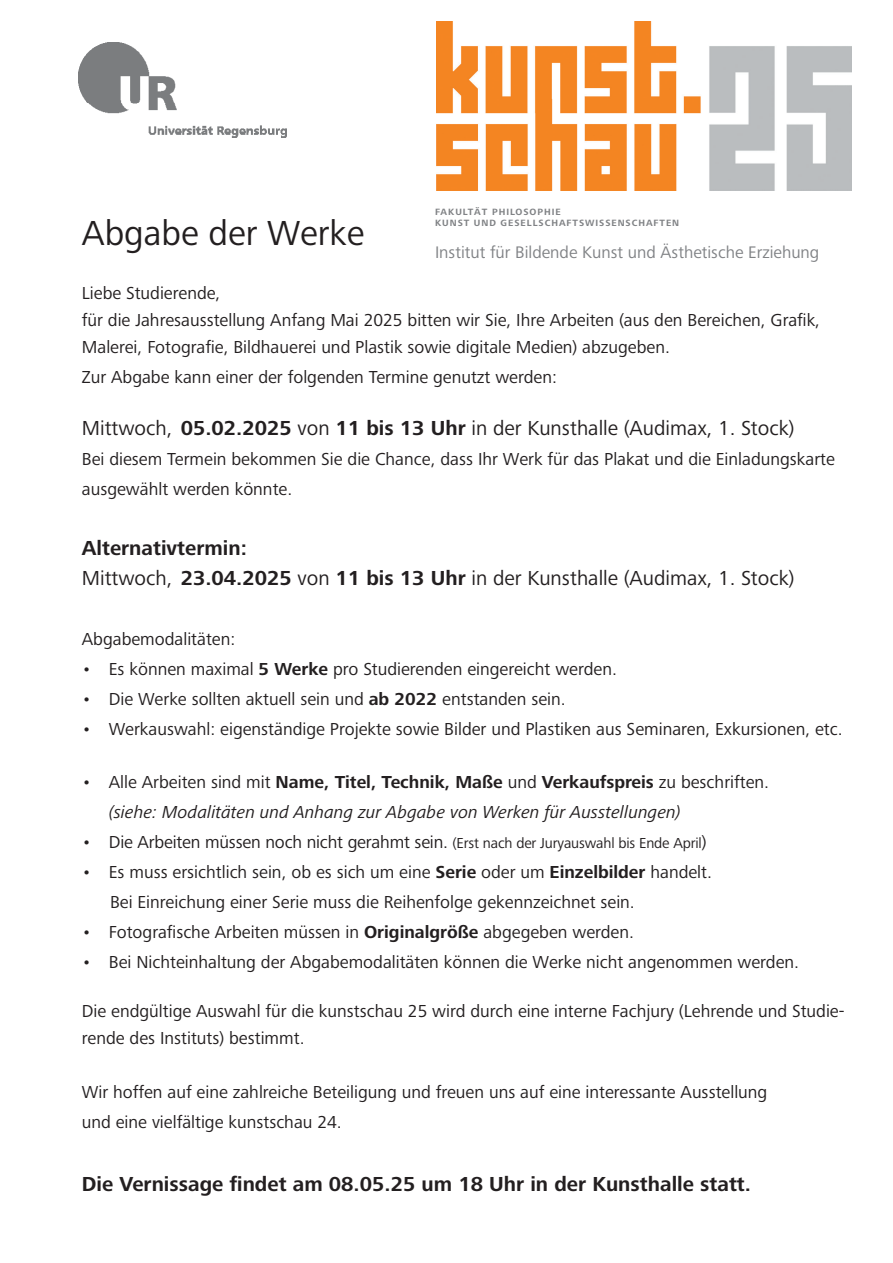
<style>
.page{position:relative;width:893px;height:1263px;background:#fff}
.page>*{position:absolute;margin:0;border:0;box-sizing:border-box;transform-origin:0 0}
.t1{font:36px "Frutiger Next LTW1 G";color:#231f20}
.t2{font:21px/30px "Frutiger Next LTW1 G";color:#231f20}
.t3{font:700 21px "Frutiger Next LTW1 G";color:#231f20}
.t4{font:18px/27px "Frutiger Next LTW1 G";color:#231f20}
.t5{font:italic 18px/30px "Frutiger Next LTW1 G";color:#231f20}
.t6{font:17.4px "Frutiger Next LTW1 G";color:#808285}
.t7{font:700 9.45px/11.4px "Frutiger Next LTW1 G";letter-spacing:.1em;color:#808285}
.s1{font-weight:700}
.s2{font-style:normal}
.s3{font-weight:700;font-style:normal}
.s4{font-size:15px}
</style>
<div class="page">
<img style="left:437px;top:21px;width:414px;height:169px">
<img style="left:79px;top:43px;width:207px;height:94px">
<p class="t7" style="left:435px;top:206px;width:246px">FAKULTÄT PHILOSOPHIE<br>KUNST UND GESELLSCHAFTSWISSENSCHAFTEN</p>
<p class="t6" style="left:435px;top:242px;width:386px">Institut für Bildende Kunst und Ästhetische Erziehung</p>
<h1 class="t1" style="left:82px;top:212px;width:284px">Abgabe der Werke</h1>
<p class="t4" style="left:82px;top:280px;width:740px">Liebe Studierende,<br>für die Jahresausstellung Anfang Mai 2025 bitten wir Sie, Ihre Arbeiten (aus den Bereichen, Grafik,<br>Malerei, Fotografie, Bildhauerei und Plastik sowie digitale Medien) abzugeben.</p>
<p class="t4" style="left:82px;top:364px;width:477px">Zur Abgabe kann einer der folgenden Termine genutzt werden:</p>
<p class="t2" style="left:82px;top:414px;width:714px">Mittwoch, <span class="s1">05.02.2025</span> von <span class="s1">11 bis 13 Uhr</span> in der Kunsthalle (Audimax, 1. Stock)</p>
<p class="t4" style="left:82px;top:445px;width:755px;line-height:30px">Bei diesem Termein bekommen Sie die Chance, dass Ihr Werk für das Plakat und die Einladungskarte ausgewählt werden könnte.</p>
<p class="t2" style="left:82px;top:534px;width:714px"><span class="s1">Alternativtermin:<br></span>Mittwoch, <span class="s1">23.04.2025</span> von <span class="s1">11 bis 13 Uhr</span> in der Kunsthalle (Audimax, 1. Stock)</p>
<p class="t4" style="left:82px;top:626px;width:155px">Abgabemodalitäten:</p>
<p class="t4" style="left:82px;top:656px;width:537px">• Es können maximal <span class="s1">5 Werke</span> pro Studierenden eingereicht werden.</p>
<p class="t4" style="left:82px;top:686px;width:485px">• Die Werke sollten aktuell sein und <span class="s1">ab 2022</span> entstanden sein.</p>
<p class="t4" style="left:82px;top:716px;width:762px">• Werkauswahl: eigenständige Projekte sowie Bilder und Plastiken aus Seminaren, Exkursionen, etc.</p>
<p class="t5" style="left:109px;top:767px;width:662px;text-indent:-27px"><span class="s2">• Alle Arbeiten sind mit</span> <span class="s3">Name, Titel, Technik, Maße</span> <span class="s2">und</span> <span class="s3">Verkaufspreis</span> <span class="s2">zu beschriften. </span>(siehe: Modalitäten und Anhang zur Abgabe von Werken für Ausstellungen)</p>
<p class="t4" style="left:82px;top:829px;width:626px">• Die Arbeiten müssen noch nicht gerahmt sein. <span class="s4">(Erst nach der Juryauswahl bis Ende April</span>)</p>
<p class="t4" style="left:110px;top:857px;width:603px;line-height:30px;text-indent:-28px">• Es muss ersichtlich sein, ob es sich um eine <span class="s1">Serie</span> oder um <span class="s1">Einzelbilder</span> handelt.<br>Bei Einreichung einer Serie muss die Reihenfolge gekennzeichnet sein.</p>
<p class="t4" style="left:82px;top:919px;width:554px">• Fotografische Arbeiten müssen in <span class="s1">Originalgröße</span> abgegeben werden.</p>
<p class="t4" style="left:82px;top:949px;width:719px">• Bei Nichteinhaltung der Abgabemodalitäten können die Werke nicht angenommen werden.</p>
<p class="t4" style="left:82px;top:998px;width:764px">Die endgültige Auswahl für die kunstschau 25 wird durch eine interne Fachjury (Lehrende und Studie&shy;rende des Instituts) bestimmt.</p>
<p class="t4" style="left:82px;top:1078px;width:687px;line-height:30px">Wir hoffen auf eine zahlreiche Beteiligung und freuen uns auf eine interessante Ausstellung und eine vielfältige kunstschau 24.</p>
<p class="t3" style="left:82px;top:1172px;width:671px">Die Vernissage findet am 08.05.25 um 18 Uhr in der Kunsthalle statt.</p>
</div>
